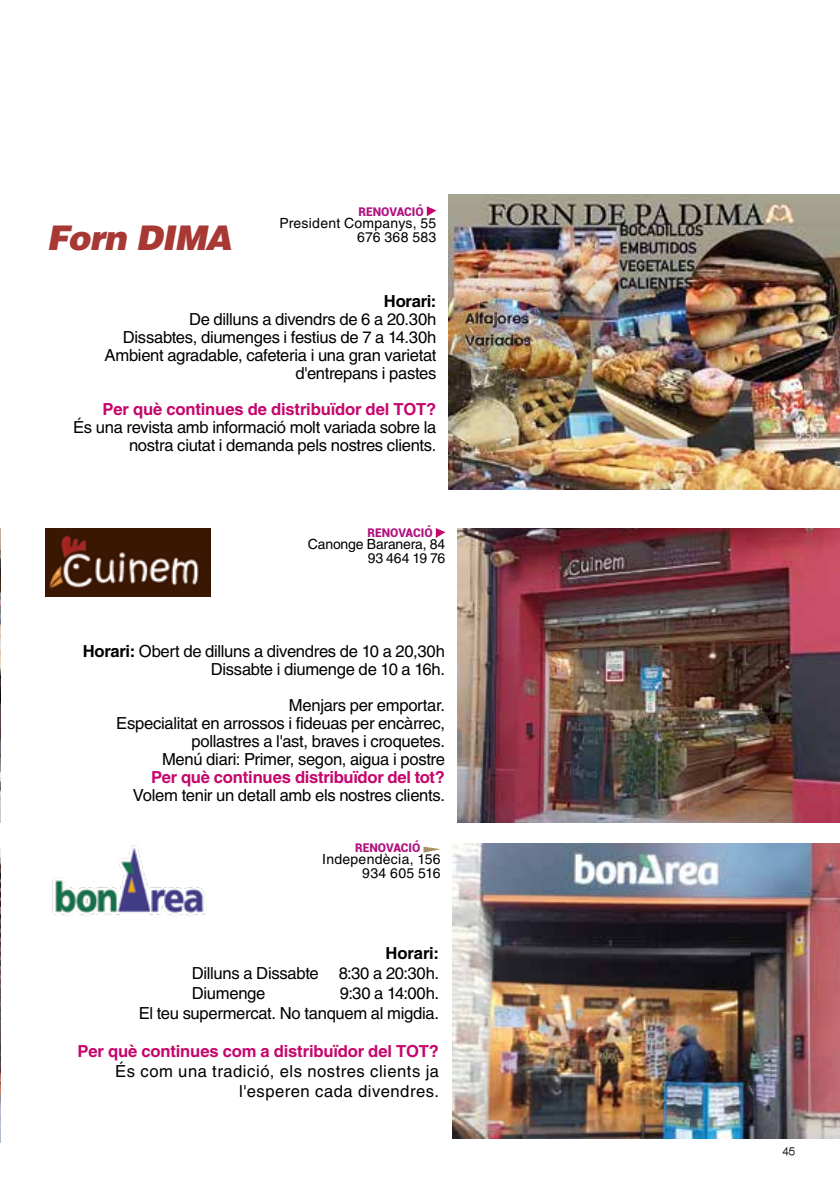
<style>
.page{position:relative;width:840px;height:1191px;background:#fff}
.page>*{position:absolute;margin:0;border:0;box-sizing:border-box;transform-origin:0 0}
.t1{font:italic 900 34px "Helvetica LT Std";letter-spacing:-.02em;color:#a73834}
.t2{font:16.6px/18px "Helvetica";letter-spacing:-.02em;color:#000;text-align:right}
.t3{font:700 16.6px "Helvetica";letter-spacing:-.01em;color:#c5066c}
.t4{font:16.6px/20px "Helvetica";letter-spacing:.03em;color:#000;text-align:right}
.t5{font:700 16.6px "Helvetica";letter-spacing:-.015em;color:#000}
.t6{font:14px/14px "Helvetica";letter-spacing:.015em;color:#000;text-align:right}
.t7{font:14px/14px "Helvetica";letter-spacing:-.01em;color:#000;text-align:right}
.t8{font:14px "Kravitz Thermal";color:#000}
.t9{font:900 12px "Roboto";color:#b11280}
.s1{font-weight:700}
</style>
<div class="page">
<img style="left:0;top:528px;width:1px;height:294px">
<img style="left:0;top:848px;width:1px;height:294px">
<svg style="left:426px;top:206px;width:10px;height:10px"></svg>
<img style="left:448px;top:194px;width:391px;height:295px">
<svg style="left:435px;top:528px;width:10px;height:10px"></svg>
<img style="left:45px;top:528px;width:165px;height:68px">
<img style="left:457px;top:528px;width:382px;height:294px">
<svg style="left:423px;top:846px;width:17px;height:6px"></svg>
<img style="left:52px;top:845px;width:155px;height:70px">
<img style="left:452px;top:843px;width:387px;height:295px">
<h1 class="t1" style="left:47px;top:215px;width:186px">Forn DIMA</h1>
<p class="t9" style="left:358px;top:203px;width:67px">RENOVACIÓ</p>
<p class="t6" style="left:279px;top:216px;width:158px">President Companys, 55<br>676 368 583</p>
<p class="t5" style="left:384px;top:291px;width:54px">Horari:</p>
<p class="t2" style="left:104px;top:310px;width:333px">De dilluns a divendrs de 6 a 20.30h<br>Dissabtes, diumenges i festius de 7 a 14.30h Ambient agradable, cafeteria i una gran varietat d'entrepans i pastes</p>
<p class="t3" style="left:102px;top:399px;width:335px">Per què continues de distribuïdor del TOT?</p>
<p class="t2" style="left:73px;top:418px;width:364px">És una revista amb informació molt variada sobre la nostra ciutat i demanda pels nostres clients.</p>
<p class="t9" style="left:367px;top:524px;width:67px">RENOVACIÓ</p>
<p class="t7" style="left:308px;top:537px;width:139px">Canonge Baranera, 84<br>93 464 19 76</p>
<p class="t2" style="left:83px;top:642px;width:363px"><span class="s1">Horari:</span> Obert de dilluns a divendres de 10 a 20,30h<br>Dissabte i diumenge de 10 a 16h.</p>
<p class="t2" style="left:116px;top:696px;width:330px">Menjars per emportar.<br>Especialitat en arrossos i fideuas per encàrrec, pollastres a l'ast, braves i croquetes.<br>Menú diari: Primer, segon, aigua i postre</p>
<p class="t3" style="left:151px;top:767px;width:295px">Per què continues distribuïdor del tot?</p>
<p class="t2" style="left:133px;top:786px;width:313px">Volem tenir un detall amb els nostres clients.</p>
<p class="t9" style="left:355px;top:839px;width:67px">RENOVACIÓ</p>
<p class="t6" style="left:322px;top:852px;width:120px">Independècia, 156<br>934 605 516</p>
<p class="t5" style="left:385px;top:942px;width:55px">Horari:</p>
<p class="t2" style="left:192px;top:962px;width:248px;line-height:20px;text-align:left">Dilluns a Dissabte 8:30 a 20:30h.<br>Diumenge</p>
<p class="t2" style="left:139px;top:982px;width:301px;line-height:20px">9:30 a 14:00h.<br>El teu supermercat. No tanquem al migdia.</p>
<p class="t3" style="left:77px;top:1040px;width:363px">Per què continues com a distribuïdor del TOT?</p>
<p class="t4" style="left:115px;top:1060px;width:325px">És com una tradició, els nostres clients ja l'esperen cada divendres.</p>
<p class="t8" style="left:781px;top:1144px;width:14px">45</p>
</div>
